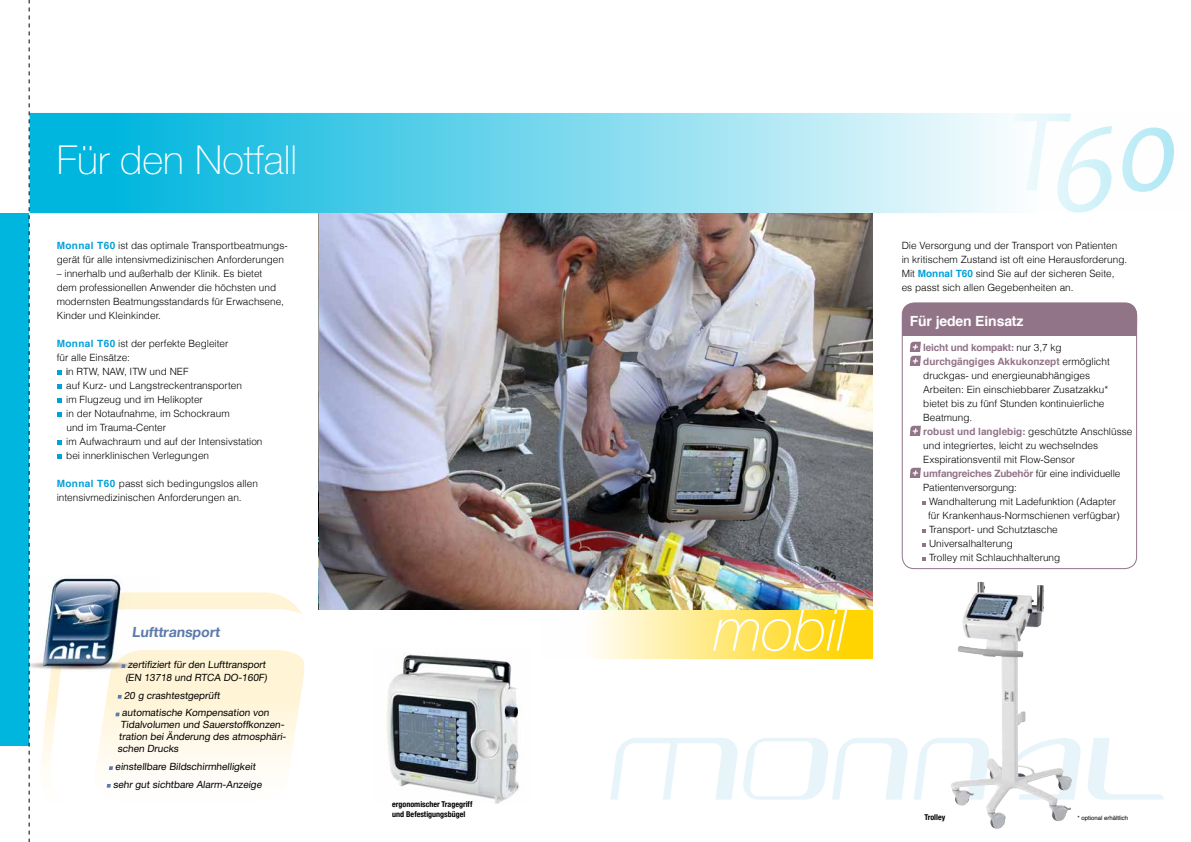
<style>
.page{position:relative;width:1191px;height:842px;background:#fff}
.page>*{position:absolute;margin:0;border:0;box-sizing:border-box;transform-origin:0 0}
.t1{font:italic 100 60px "Helvetica Neue LT Std";color:#fff}
.t2{font:100 40px "Helvetica Neue LT Std";color:#fff}
.t3{font:700 14px "Helvetica";letter-spacing:-.01em;color:#fff}
.t4{font:700 14px "Helvetica Neue";color:#5c7bab}
.t5{font:300 10px/14px "Helvetica";color:#000}
.t6{font:10px/17.7px "Helvetica Neue LT Std";color:#000}
.t7{font:700 10px "Helvetica";letter-spacing:-.02em;color:#927489}
.t8{font:700 10px "Helvetica";color:#927489}
.t9{font:700 condensed 8px/9.6px "Helvetica Neue";color:#000}
.t10{font:6px "Helvetica";color:#000}
.s1{font-weight:700;color:#00a0da}
.s2{font-family:"Helvetica Neue LT Std";font-weight:400;font-stretch:condensed}
.s3{font-weight:300;color:#000}
.s4{font-weight:700;color:#927489}
</style>
<div class="page">
<svg style="left:159px;top:592px;width:139px;height:17px;fill:#fff4d5"></svg>
<svg style="left:48px;top:609px;width:281px;height:86px"></svg>
<img style="left:30px;top:576px;width:129px;height:96px">
<svg style="left:28px;top:695px;width:273px;height:138px"></svg>
<img style="left:44px;top:579px;width:81px;height:89px">
<svg style="left:118px;top:695px;width:4px;height:4px"></svg>
<svg style="left:115px;top:713px;width:5px;height:3px"></svg>
<svg style="left:109px;top:766px;width:4px;height:4px"></svg>
<svg style="left:107px;top:784px;width:4px;height:4px"></svg>
<div style="left:0;top:213px;width:29px;height:533px;background:#00b6de"></div>
<svg style="left:29px;top:0;width:1px;height:842px"></svg>
<svg style="left:57px;top:370px;width:4px;height:5px"></svg>
<svg style="left:57px;top:384px;width:4px;height:5px"></svg>
<svg style="left:57px;top:398px;width:4px;height:5px"></svg>
<svg style="left:57px;top:412px;width:4px;height:5px"></svg>
<svg style="left:57px;top:440px;width:4px;height:5px"></svg>
<svg style="left:57px;top:454px;width:4px;height:5px"></svg>
<img style="left:387px;top:654px;width:132px;height:150px">
<img style="left:319px;top:213px;width:553px;height:396px">
<div style="left:30px;top:113px;width:1160px;height:100px;background:linear-gradient(to right,#00b2dc,#fff)"></div>
<div style="left:30px;top:113px;width:1161px;height:100px;border:1px solid #00b6de"></div>
<div style="left:540px;top:609px;width:332px;height:49px;background:linear-gradient(to right,#fff,#ffd200)"></div>
<svg style="left:610px;top:738px;width:297px;height:62px"></svg>
<svg style="left:1088px;top:738px;width:75px;height:62px"></svg>
<svg style="left:914px;top:738px;width:166px;height:62px"></svg>
<svg style="left:1122px;top:128px;width:52px;height:64px"></svg>
<svg style="left:1013px;top:113px;width:99px;height:100px"></svg>
<div style="left:902px;top:303px;width:235px;height:33px;background:#927489;border-radius:12px"></div>
<div style="left:901px;top:302px;width:236px;height:267px;border:1px solid #927489;border-radius:12px"></div>
<div style="left:902px;top:319px;width:235px;height:17px;background:#927489"></div>
<svg style="left:909px;top:342px;width:12px;height:24px"></svg>
<svg style="left:909px;top:426px;width:12px;height:10px"></svg>
<svg style="left:909px;top:468px;width:12px;height:10px"></svg>
<svg style="left:922px;top:501px;width:4px;height:4px"></svg>
<svg style="left:922px;top:529px;width:4px;height:4px"></svg>
<svg style="left:922px;top:543px;width:4px;height:4px"></svg>
<svg style="left:922px;top:557px;width:4px;height:4px"></svg>
<img style="left:950px;top:582px;width:114px;height:247px">
<h2 class="t2" style="left:57px;top:137px;width:242px">Für den Notfall</h2>
<p class="t5" style="left:57px;top:238px;width:232px"><span class="s1">Monnal T60</span> ist das optimale Transportbeatmungs&shy;gerät für alle intensivmedizinischen Anforderungen</p>
<p class="t5" style="left:57px;top:266px;width:229px">– innerhalb und außerhalb der Klinik. Es bietet dem professionellen Anwender die höchsten und modernsten Beatmungsstandards für Erwachsene, Kinder und Kleinkinder.</p>
<p class="t5" style="left:57px;top:336px;width:173px"><span class="s1">Monnal T60</span> ist der perfekte Begleiter</p>
<p class="t5" style="left:57px;top:350px;width:75px">für alle Einsätze:</p>
<p class="t5" style="left:66px;top:364px;width:124px"><span class="s2">i</span>n RTW, NAW, ITW und NEF</p>
<p class="t5" style="left:66px;top:378px;width:177px">auf Kurz- und Langstreckentransporten</p>
<p class="t5" style="left:66px;top:392px;width:138px">im Flugzeug und im Helikopter</p>
<p class="t5" style="left:66px;top:406px;width:165px">in der Notaufnahme, im Schockraum</p>
<p class="t5" style="left:66px;top:420px;width:101px">und im Trauma-Center</p>
<p class="t5" style="left:66px;top:434px;width:198px">im Aufwachraum und auf der Intensivstation</p>
<p class="t5" style="left:66px;top:448px;width:144px">bei innerklinischen Verlegungen</p>
<p class="t5" style="left:57px;top:476px;width:203px"><span class="s1">Monnal T60</span> passt sich bedingungslos allen intensivmedizinischen Anforderungen an.</p>
<h3 class="t4" style="left:132px;top:619px;width:92px">Lufttransport</h3>
<p class="t6" style="left:125px;top:658px;width:143px;line-height:13px">zertifiziert für den Lufttransport (EN 13718 und RTCA DO-160F)</p>
<p class="t6" style="left:122px;top:686px;width:150px">20 g crashtestgeprüft automatische Kompensation von</p>
<p class="t6" style="left:117px;top:719px;width:171px;line-height:12px">Tidalvolumen und Sauerstoffkonzen&shy;tration bei Änderung des atmosphäri&shy;schen Drucks</p>
<p class="t6" style="left:113px;top:757px;width:151px">einstellbare Bildschirmhelligkeit sehr gut sichtbare Alarm-Anzeige</p>
<p class="t9" style="left:392px;top:799px;width:82px">ergonomischer Tragegriff und Befestigungsbügel</p>
<h1 class="t1" style="left:713px;top:595px;width:135px">mobil</h1>
<p class="t5" style="left:901px;top:238px;width:227px">Die Versorgung und der Transport von Patienten in kritischem Zustand ist oft eine Herausforderung.<br>Mit <span class="s1">Monnal T60</span> sind Sie auf der sicheren Seite, es passt sich allen Gegebenheiten an.</p>
<h3 class="t3" style="left:909px;top:309px;width:115px">Für jeden Einsatz</h3>
<p class="t7" style="left:923px;top:339px;width:140px">leicht und kompakt: <span class="s3">nur 3,7 kg</span></p>
<p class="t8" style="left:923px;top:353px;width:188px">durchgängiges Akkukonzept <span class="s3">ermöglicht</span></p>
<p class="t5" style="left:923px;top:368px;width:168px">druckgas- und energieunabhängiges</p>
<p class="t5" style="left:923px;top:382px;width:186px">Arbeiten: Ein einschiebbarer Zusatzakku*</p>
<p class="t5" style="left:923px;top:396px;width:183px">bietet bis zu fünf Stunden kontinuierliche</p>
<p class="t5" style="left:923px;top:410px;width:50px">Beatmung.</p>
<p class="t5" style="left:923px;top:424px;width:210px"><span class="s4">robust und langlebig:</span> geschützte Anschlüsse</p>
<p class="t5" style="left:923px;top:438px;width:176px">und integriertes, leicht zu wechselndes</p>
<p class="t5" style="left:923px;top:452px;width:153px">Exspirationsventil mit Flow-Sensor</p>
<p class="t7" style="left:923px;top:465px;width:199px">umfangreiches Zubehör <span class="s3">für eine individuelle</span></p>
<p class="t5" style="left:923px;top:480px;width:95px">Patientenversorgung:</p>
<p class="t5" style="left:929px;top:494px;width:188px">Wandhalterung mit Ladefunktion (Adapter</p>
<p class="t5" style="left:928px;top:508px;width:193px">für Krankenhaus-Normschienen verfügbar)</p>
<p class="t5" style="left:929px;top:522px;width:130px">Transport- und Schutztasche</p>
<p class="t5" style="left:929px;top:536px;width:85px">Universalhalterung</p>
<p class="t5" style="left:929px;top:550px;width:133px">Trolley mit Schlauchhalterung</p>
<p class="t9" style="left:924px;top:811px;width:22px">Trolley</p>
<p class="t10" style="left:1077px;top:813px;width:52px">* optional erhältlich</p>
</div>
